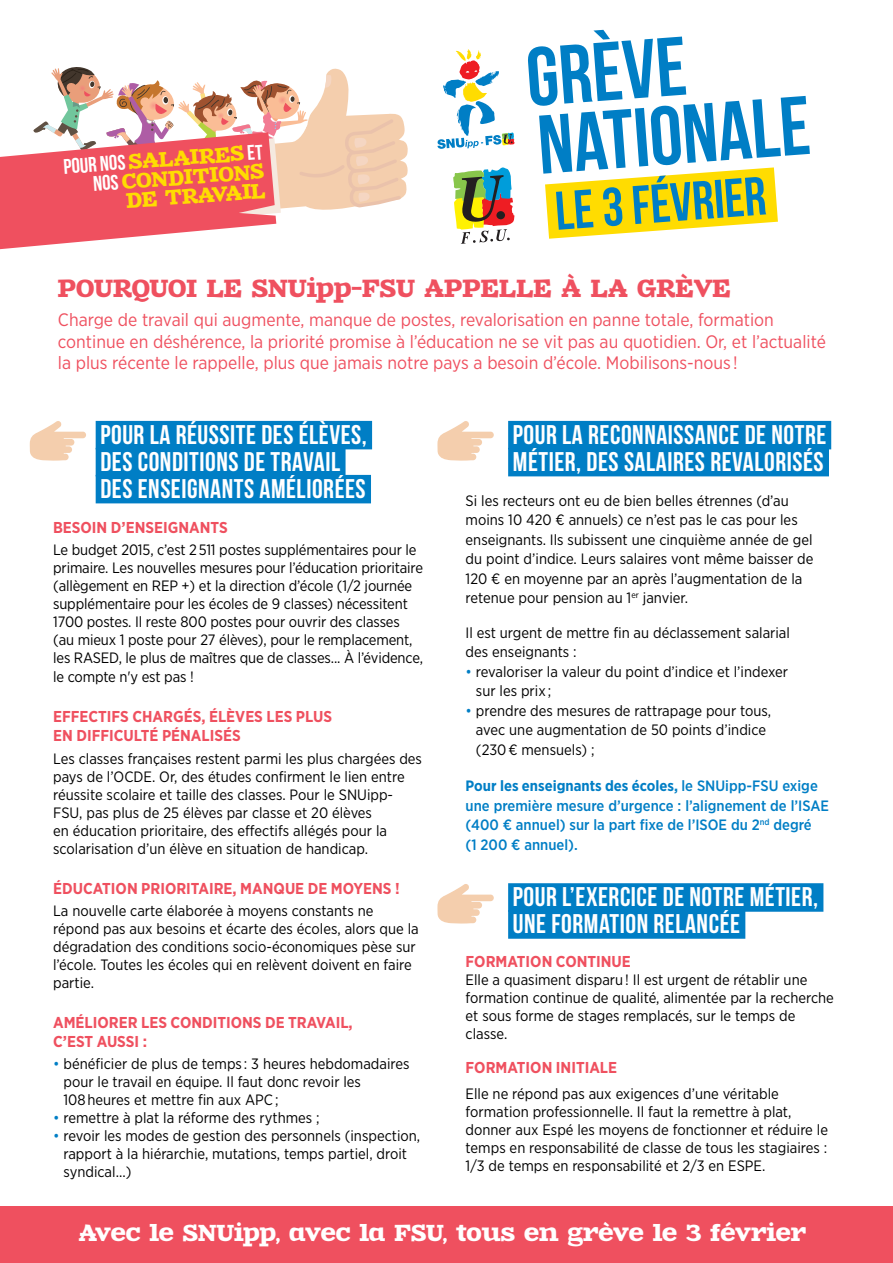
<style>
.page{position:relative;width:893px;height:1263px;background:#fff}
.page>*{position:absolute;margin:0;border:0;box-sizing:border-box;transform-origin:0 0}
.t1{font:83.1px "Bebas Neue";color:#007ec5}
.t2{font:54.3px "Bebas Neue";color:#007ec5}
.t3{font:27px/27px "Bebas Neue";letter-spacing:.02em;color:#fff}
.t4{font:24px "Zantroke";color:#ef505f}
.t5{font:22.35px "Zantroke";color:#fff}
.t6{font:20.25px/19.5px "Zantroke";color:#ffdc01;text-align:center}
.t7{font:18px/21.6px "Gotham Narrow";color:#ef505f}
.t8{font:700 15.75px/18.9px "Gotham Narrow";color:#ef505f}
.t9{font:15px/18px "Gotham Narrow";color:#000}
.t10{font:500 15px/19.5px "Gotham Narrow";color:#007ec5}
.s1{font-family:"Bebas Neue";font-size:21.15px;color:#fff}
.s2{color:#007ec5}
.s3{font-weight:700}
</style>
<div class="page">
<div style="left:96px;top:421px;width:276px;height:28px;background:#007ec5"></div>
<div style="left:96px;top:448px;width:250px;height:28px;background:#007ec5"></div>
<div style="left:96px;top:475px;width:275px;height:28px;background:#007ec5"></div>
<div style="left:508px;top:421px;width:323px;height:28px;background:#007ec5"></div>
<div style="left:508px;top:448px;width:321px;height:28px;background:#007ec5"></div>
<div style="left:508px;top:883px;width:315px;height:29px;background:#007ec5"></div>
<div style="left:508px;top:910px;width:237px;height:29px;background:#007ec5"></div>
<svg style="left:30px;top:421px;width:56px;height:40px"></svg>
<svg style="left:437px;top:421px;width:57px;height:40px"></svg>
<svg style="left:437px;top:884px;width:57px;height:40px"></svg>
<svg style="left:545px;top:167px;width:233px;height:72px"></svg>
<svg style="left:437px;top:49px;width:77px;height:100px"></svg>
<div style="left:0;top:1206px;width:893px;height:57px;background:#ef505f"></div>
<svg style="left:453px;top:167px;width:61px;height:77px"></svg>
<div style="left:496px;top:211px;width:9px;height:8px;background:#231f20;border-radius:50%"></div>
<svg style="left:0;top:67px;width:408px;height:182px"></svg>
<h1 class="t1" style="left:523px;top:31px;width:162px;rotate:-4deg">GRÈVE</h1>
<h1 class="t1" style="left:535px;top:99px;width:274px;rotate:-4deg">NATIONALE</h1>
<h3 class="t6" style="left:63px;top:156px;width:82px;rotate:-4deg"><span class="s1">POUR NOS</span> salaires</h3>
<h3 class="t6" style="left:93px;top:173px;width:136px;rotate:-4deg"><span class="s1">NOS</span> con dit ions de t ravail</h3>
<h2 class="t2" style="left:553px;top:181px;width:213px;rotate:-4deg">LE 3 FÉVRIER</h2>
<h3 class="t4" style="left:58px;top:272px;width:674px">POURQUOI LE SNUipp-FSU APPELLE À LA GRÈVE</h3>
<p class="t7" style="left:58px;top:309px;width:769px">Charge de travail qui augmente, manque de postes, revalorisation en panne totale, formation continue en déshérence, la priorité promise à l’éducation ne se vit pas au quotidien. Or, et l’actualité la plus récente le rappelle, plus que jamais notre pays a besoin d’école. Mobilisons-nous !</p>
<h3 class="t3" style="left:100px;top:421px;width:268px">POUR LA RÉUSSITE DES ÉLÈVES,<br>DES CONDITIONS DE TRAVAIL<br>DES ENSEIGNANTS AMÉLIORÉES</h3>
<p class="t8" style="left:53px;top:518px;width:176px">BESOIN D’ENSEIGNANTS</p>
<p class="t9" style="left:53px;top:541px;width:371px">Le budget 2015, c’est 2 511 postes supplémentaires pour le primaire. Les nouvelles mesures pour l’éducation prioritaire (allègement en REP +) et la direction d’école (1/2 journée supplémentaire pour les écoles de 9 classes) nécessitent 1700 postes. Il reste 800 postes pour ouvrir des classes (au mieux 1 poste pour 27 élèves), pour le remplacement, les RASED, le plus de maîtres que de classes... À l’évidence, le compte n'y est pas !</p>
<p class="t8" style="left:53px;top:707px;width:280px">EFFECTIFS CHARGÉS, ÉLÈVES LES PLUS<br>EN DIFFICULTÉ PÉNALISÉS</p>
<p class="t9" style="left:53px;top:749px;width:370px">Les classes françaises restent parmi les plus chargées des pays de l’OCDE. Or, des études confirment le lien entre réussite scolaire et taille des classes. Pour le SNUipp-FSU, pas plus de 25 élèves par classe et 20 élèves<br>en éducation prioritaire, des effectifs allégés pour la scolarisation d’un élève en situation de handicap.</p>
<p class="t8" style="left:53px;top:879px;width:348px">ÉDUCATION PRIORITAIRE, MANQUE DE MOYENS !</p>
<p class="t9" style="left:53px;top:901px;width:367px">La nouvelle carte élaborée à moyens constants ne répond pas aux besoins et écarte des écoles, alors que la dégradation des conditions socio-économiques pèse sur l’école. Toutes les écoles qui en relèvent doivent en faire partie.</p>
<p class="t8" style="left:53px;top:1013px;width:301px">AMÉLIORER LES CONDITIONS DE TRAVAIL,<br>C’EST AUSSI :</p>
<p class="t9" style="left:63px;top:1055px;width:348px;text-indent:-10px"><span class="s2">•</span> bénéficier de plus de temps : 3 heures hebdomadaires pour le travail en équipe. Il faut donc revoir les<br>108 heures et mettre fin aux APC ;</p>
<p class="t9" style="left:53px;top:1109px;width:268px"><span class="s2">•</span> remettre à plat la réforme des rythmes ;</p>
<p class="t9" style="left:63px;top:1127px;width:358px;text-indent:-10px"><span class="s2">•</span> revoir les modes de gestion des personnels (inspection, rapport à la hiérarchie, mutations, temps partiel, droit syndical...)</p>
<h3 class="t3" style="left:513px;top:421px;width:315px">POUR LA RECONNAISSANCE DE NOTRE<br>MÉTIER, DES SALAIRES REVALORISÉS</h3>
<p class="t9" style="left:466px;top:490px;width:349px;line-height:19.5px">Si les recteurs ont eu de bien belles étrennes (d’au moins 10 420 € annuels) ce n’est pas le cas pour les enseignants. Ils subissent une cinquième année de gel du point d’indice. Leurs salaires vont même baisser de 120 € en moyenne par an après l’augmentation de la retenue pour pension au 1<sup>er</sup> janvier.</p>
<p class="t9" style="left:466px;top:622px;width:326px;line-height:19.5px">Il est urgent de mettre fin au déclassement salarial des enseignants :</p>
<p class="t9" style="left:476px;top:661px;width:313px;line-height:19.5px;text-indent:-10px"><span class="s2">•</span> revaloriser la valeur du point d’indice et l’indexer sur les prix ;</p>
<p class="t9" style="left:476px;top:700px;width:297px;line-height:19.5px;text-indent:-10px"><span class="s2">•</span> prendre des mesures de rattrapage pour tous, avec une augmentation de 50 points d’indice (230 € mensuels) ;</p>
<p class="t10" style="left:466px;top:776px;width:365px"><span class="s3">POUR LES ENSEIGNANTS DES ÉCOLES,</span> le SNUipp-FSU exige une première mesure d’urgence : l’alignement de l’ISAE (400 € annuel) sur la part fixe de l’ISOE du 2<sup>nd</sup> degré<br>(1 200 € annuel).</p>
<h3 class="t3" style="left:513px;top:883px;width:307px">POUR L’EXERCICE DE NOTRE MÉTIER,<br>UNE FORMATION RELANCÉE</h3>
<p class="t8" style="left:466px;top:952px;width:167px">FORMATION CONTINUE</p>
<p class="t9" style="left:466px;top:971px;width:370px">Elle a quasiment disparu ! Il est urgent de rétablir une formation continue de qualité, alimentée par la recherche et sous forme de stages remplacés, sur le temps de classe.</p>
<p class="t8" style="left:466px;top:1058px;width:153px">FORMATION INITIALE</p>
<p class="t9" style="left:466px;top:1084px;width:364px">Elle ne répond pas aux exigences d’une véritable formation professionnelle. Il faut la remettre à plat, donner aux Espé les moyens de fonctionner et réduire le temps en responsabilité de classe de tous les stagiaires :<br>1/3 de temps en responsabilité et 2/3 en ESPE.</p>
<h3 class="t5" style="left:79px;top:1218px;width:123px">Avec le snu</h3>
<h3 class="t5" style="left:234px;top:1218px;width:574px">ipp, avec la FSU, tous en grève le 3 février</h3>
</div>
